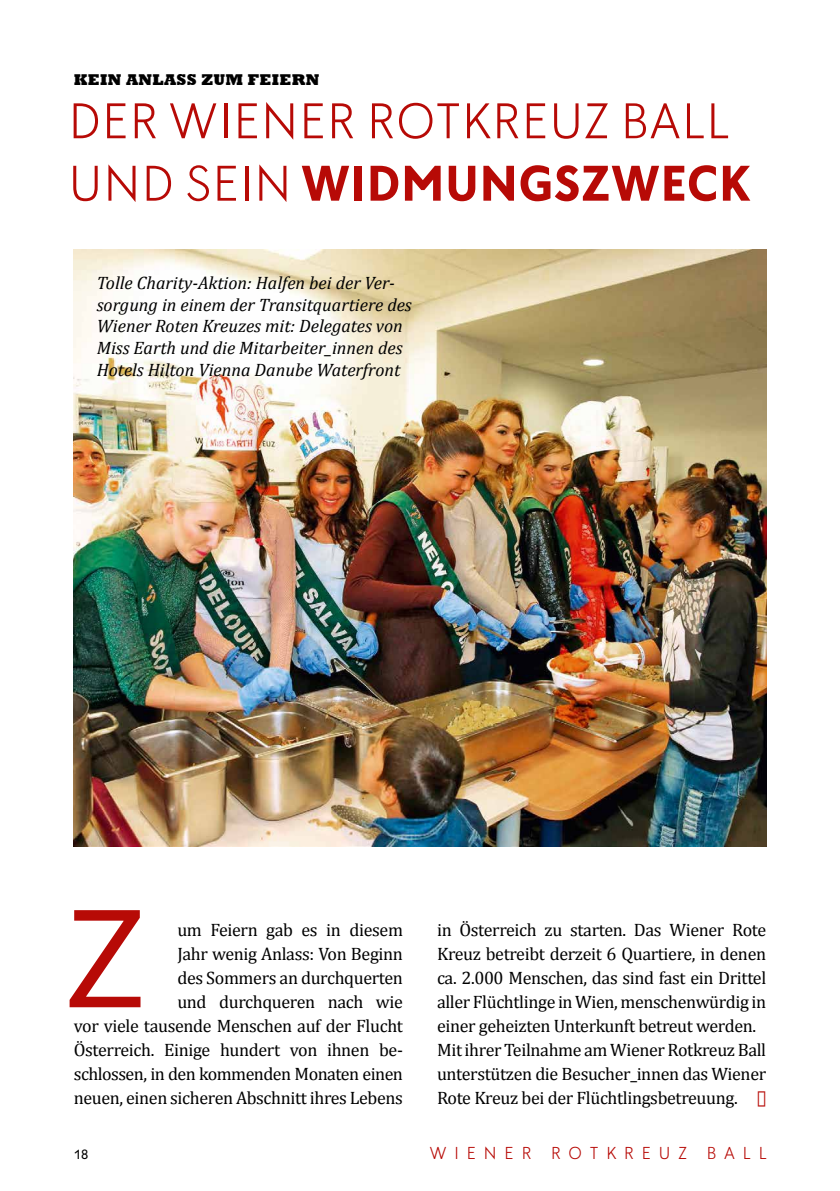
<style>
.page{position:relative;width:840px;height:1191px;background:#fff}
.page>*{position:absolute;margin:0;border:0;box-sizing:border-box;transform-origin:0 0}
.t1{font:144px "Myriad Pro";color:#b70a06}
.t2{font:300 52px/62.4px "Dunant";letter-spacing:.025em;color:#b70a06}
.t3{font:18px/24px "Cambria";letter-spacing:-.02em;color:#000}
.t4{font:italic 18px/21.6px "Cambria";color:#000}
.t5{font:300 18px "Dunant";letter-spacing:.44em;color:#b70a06}
.t6{font:800 16px "Rockwell";letter-spacing:.02em;color:#000}
.t7{font:14px "Dunant";color:#000}
.s1{font-weight:700}
.s2{color:#b70a06}
</style>
<div class="page">
<hr style="left:839px;top:434px;width:1px;height:757px;background:#b70a06">
<img style="left:74px;top:249px;width:691px;height:597px">
<p class="t6" style="left:74px;top:70px;width:247px">KEIN ANLASS ZUM FEIERN</p>
<h2 class="t2" style="left:69px;top:90px;width:682px">DER WIENER ROTKREUZ BALL<br>UND SEIN <span class="s1">WIDMUNGSZWECK</span></h2>
<p class="t4" style="left:97px;top:271px;width:316px">Tolle Charity-Aktion: Halfen bei der Ver&shy;sorgung in einem der Transitquartiere des Wiener Roten Kreuzes mit: Delegates von Miss Earth und die Mitarbeiter_innen des Hotels Hilton Vienna Danube Waterfront</p>
<h1 class="t1" style="left:65px;top:870px;width:81px">Z</h1>
<p class="t3" style="left:74px;top:918px;width:330px;text-align:right">um Feiern gab es in diesem<br>Jahr wenig Anlass: Von Beginn<br>des Sommers an durchquerten<br>und durchqueren nach wie<br>vor viele tausende Menschen auf der Flucht Österreich. Einige hundert von ihnen be&shy;schlossen, in den kommenden Monaten einen neuen, einen sicheren Abschnitt ihres Lebens</p>
<p class="t3" style="left:437px;top:918px;width:330px">in Österreich zu starten. Das Wiener Rote Kreuz betreibt derzeit 6 Quartiere, in denen ca. 2.000 Menschen, das sind fast ein Drittel aller Flüchtlinge in Wien, menschenwürdig in einer geheizten Unterkunft betreut werden.<br>Mit ihrer Teilnahme am Wiener Rotkreuz Ball unterstützen die Besucher_innen das Wiener Rote Kreuz bei der Flüchtlingsbetreuung. <span class="s2">■</span></p>
<p class="t7" style="left:74px;top:1146px;width:16px">18</p>
<p class="t5" style="left:429px;top:1143px;width:338px">WIENER ROTKREUZ BALL</p>
</div>
